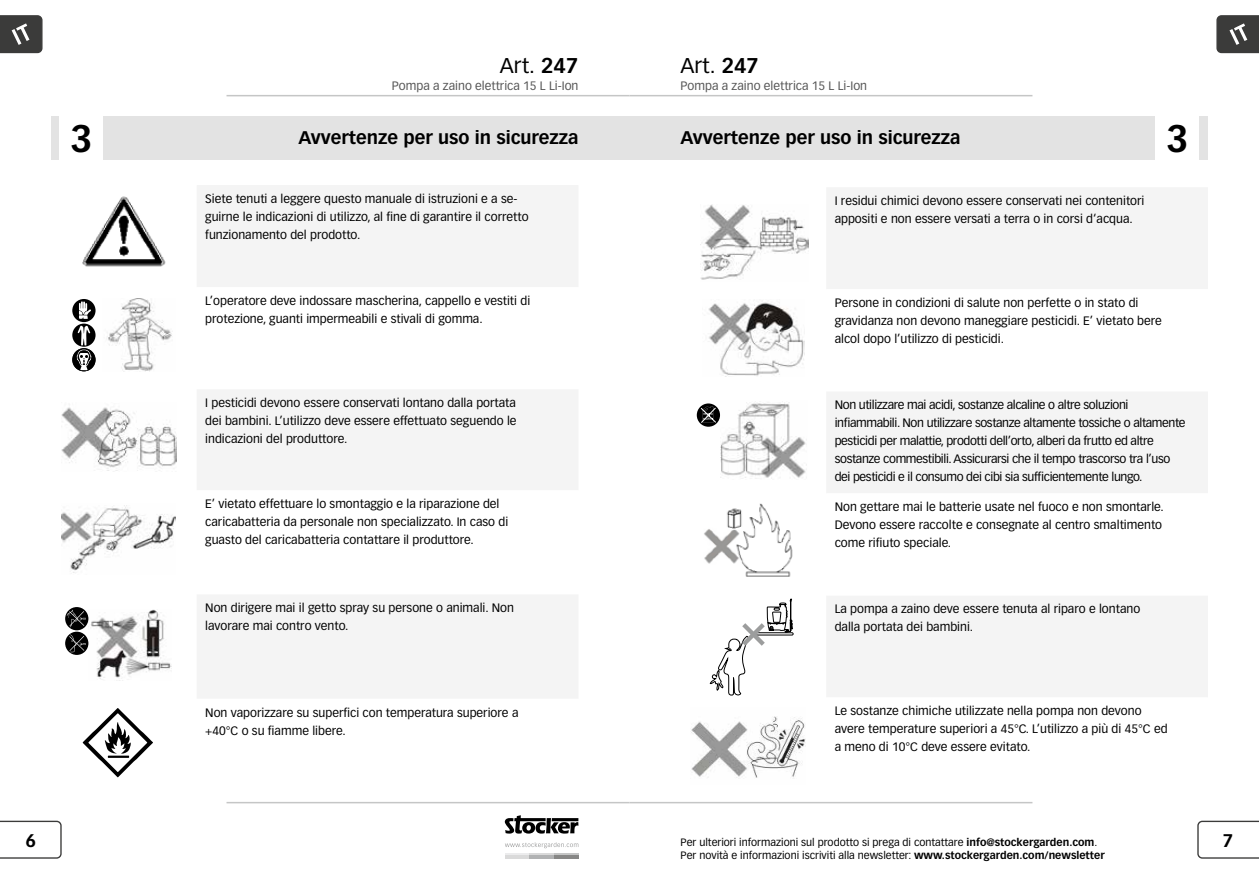
<style>
.page{position:relative;width:1259px;height:893px;background:#fff}
.page>*{position:absolute;margin:0;border:0;box-sizing:border-box;transform-origin:0 0}
.t1{font:700 37.5px "Vectora LT Std";color:#000}
.t2{font:21px "Vectora LT Std";color:#000}
.t3{font:700 18px "Vectora LT Std";color:#000}
.t4{font:12px/18px "Vectora LT Std";color:#000}
.t5{font:12px/18px "Vectora LT Std";letter-spacing:-.03em;color:#000}
.t6{font:12px "Vectora LT Std";color:#565656}
.t7{font:10.5px "Vectora LT Std";color:#000}
.s1{font-weight:700}
</style>
<div class="page">
<hr style="left:226px;top:802px;width:403px;height:1px;background:#c5c6c6">
<hr style="left:629px;top:802px;width:403px;height:1px;background:#c5c6c6">
<svg style="left:1197px;top:821px;width:62px;height:38px"></svg>
<svg style="left:0;top:821px;width:62px;height:38px"></svg>
<svg style="left:505px;top:815px;width:73px;height:19px"></svg>
<svg style="left:505px;top:842px;width:73px;height:6px"></svg>
<hr style="left:505px;top:853px;width:24px;height:2px;background:#ececed">
<hr style="left:529px;top:853px;width:25px;height:2px;background:#dadada">
<hr style="left:554px;top:853px;width:24px;height:2px;background:#c5c6c6">
<hr style="left:505px;top:855px;width:24px;height:4px;background:#dadada">
<hr style="left:529px;top:855px;width:25px;height:4px;background:#b1b2b3">
<hr style="left:554px;top:855px;width:24px;height:4px;background:#878786">
<hr style="left:226px;top:95px;width:403px;height:1px;background:#c5c6c6">
<hr style="left:629px;top:95px;width:403px;height:1px;background:#c5c6c6">
<svg style="left:1216px;top:15px;width:43px;height:38px;background:#4d4d4c"></svg>
<svg style="left:0;top:15px;width:43px;height:38px;background:#4d4d4c"></svg>
<div style="left:51px;top:116px;width:578px;height:44px;background:#e3e3e3"></div>
<div style="left:629px;top:116px;width:579px;height:44px;background:#e3e3e3"></div>
<div style="left:1155px;top:116px;width:44px;height:44px;background:#fff"></div>
<div style="left:60px;top:116px;width:43px;height:44px;background:#fff"></div>
<div style="left:827px;top:188px;width:381px;height:101px;background:#f4f4f4"></div>
<svg style="left:827px;top:392px;width:381px;height:305px;fill:#f4f4f4"></svg>
<img style="left:700px;top:205px;width:108px;height:75px">
<img style="left:708px;top:300px;width:96px;height:76px">
<img style="left:720px;top:402px;width:87px;height:77px">
<svg style="left:697px;top:403px;width:23px;height:24px"></svg>
<svg style="left:701px;top:406px;width:15px;height:17px"></svg>
<img style="left:704px;top:503px;width:89px;height:74px">
<img style="left:691px;top:716px;width:115px;height:62px">
<svg style="left:709px;top:598px;width:84px;height:98px"></svg>
<div style="left:197px;top:185px;width:381px;height:102px;background:#f4f4f4"></div>
<svg style="left:197px;top:390px;width:381px;height:308px;fill:#f4f4f4"></svg>
<img style="left:82px;top:196px;width:84px;height:71px">
<img style="left:107px;top:299px;width:66px;height:73px">
<div style="left:72px;top:299px;width:24px;height:23px;background:#000;border-radius:50%"></div>
<svg style="left:79px;top:301px;width:12px;height:18px"></svg>
<svg style="left:72px;top:324px;width:24px;height:23px"></svg>
<svg style="left:72px;top:348px;width:24px;height:23px"></svg>
<svg style="left:77px;top:326px;width:14px;height:44px"></svg>
<img style="left:62px;top:407px;width:114px;height:64px">
<img style="left:62px;top:505px;width:114px;height:68px">
<svg style="left:83px;top:708px;width:70px;height:69px"></svg>
<img style="left:91px;top:609px;width:81px;height:72px">
<div style="left:65px;top:607px;width:23px;height:23px;background:#000;border-radius:50%"></div>
<svg style="left:67px;top:610px;width:19px;height:17px"></svg>
<svg style="left:65px;top:632px;width:23px;height:23px"></svg>
<svg style="left:69px;top:634px;width:17px;height:18px"></svg>
<h2 class="t2" style="left:500px;top:53px;width:80px">Art. <span class="s1">247</span></h2>
<p class="t6" style="left:392px;top:79px;width:188px">Pompa a zaino elettrica 15 L Li-Ion</p>
<h2 class="t2" style="left:680px;top:53px;width:80px">Art. <span class="s1">247</span></h2>
<p class="t6" style="left:680px;top:79px;width:188px">Pompa a zaino elettrica 15 L Li-Ion</p>
<h1 class="t1" style="left:70px;top:116px;width:24px">3</h1>
<h3 class="t3" style="left:298px;top:126px;width:281px">Avvertenze per uso in sicurezza</h3>
<h3 class="t3" style="left:680px;top:126px;width:281px">Avvertenze per uso in sicurezza</h3>
<h1 class="t1" style="left:1166px;top:116px;width:24px">3</h1>
<p class="t4" style="left:205px;top:190px;width:325px">Siete tenuti a leggere questo manuale di istruzioni e a se&shy;guirne le indicazioni di utilizzo, al fine di garantire il corretto funzionamento del prodotto.</p>
<p class="t4" style="left:205px;top:292px;width:326px">L’operatore deve indossare mascherina, cappello e vestiti di protezione, guanti impermeabili e stivali di gomma.</p>
<p class="t4" style="left:205px;top:394px;width:313px;text-align:justify">I pesticidi devono essere conservati lontano dalla portata dei bambini. L’utilizzo deve essere effettuato seguendo le indicazioni del produttore.</p>
<p class="t4" style="left:205px;top:495px;width:305px">E’ vietato effettuare lo smontaggio e la riparazione del caricabatteria da personale non specializzato. In caso di guasto del caricabatteria contattare il produttore.</p>
<p class="t4" style="left:205px;top:599px;width:310px">Non dirigere mai il getto spray su persone o animali. Non lavorare mai contro vento.</p>
<p class="t4" style="left:205px;top:703px;width:315px">Non vaporizzare su superfici con temperatura superiore a +40°C o su fiamme libere.</p>
<p class="t4" style="left:834px;top:192px;width:311px">I residui chimici devono essere conservati nei contenitori appositi e non essere versati a terra o in corsi d‘acqua.</p>
<p class="t4" style="left:834px;top:294px;width:329px">Persone in condizioni di salute non perfette o in stato di gravidanza non devono maneggiare pesticidi. E’ vietato bere alcol dopo l’utilizzo di pesticidi.</p>
<p class="t5" style="left:834px;top:396px;width:352px">Non utilizzare mai acidi, sostanze alcaline o altre soluzioni infiammabili. Non utilizzare sostanze altamente tossiche o altamente pesticidi per malattie, prodotti dell’orto, alberi da frutto ed altre sostanze commestibili. Assicurarsi che il tempo trascorso tra l’uso dei pesticidi e il consumo dei cibi sia sufficientemente lungo.</p>
<p class="t4" style="left:834px;top:498px;width:330px">Non gettare mai le batterie usate nel fuoco e non smontarle.<br>Devono essere raccolte e consegnate al centro smaltimento come rifiuto speciale.</p>
<p class="t4" style="left:834px;top:600px;width:307px">La pompa a zaino deve essere tenuta al riparo e lontano dalla portata dei bambini.</p>
<p class="t4" style="left:834px;top:702px;width:334px">Le sostanze chimiche utilizzate nella pompa non devono avere temperature superiori a 45°C. L’utilizzo a più di 45°C ed a meno di 10°C deve essere evitato.</p>
<h3 class="t3" style="left:25px;top:829px;width:12px">6</h3>
<p class="t7" style="left:680px;top:836px;width:418px">Per ulteriori informazioni sul prodotto si prega di contattare <span class="s1">info@stockergarden.com</span>.</p>
<h3 class="t3" style="left:1222px;top:829px;width:12px">7</h3>
<p class="t7" style="left:680px;top:849px;width:426px">Per novità e informazioni iscriviti alla newsletter: <span class="s1">www.stockergarden.com/newsletter</span></p>
</div>
